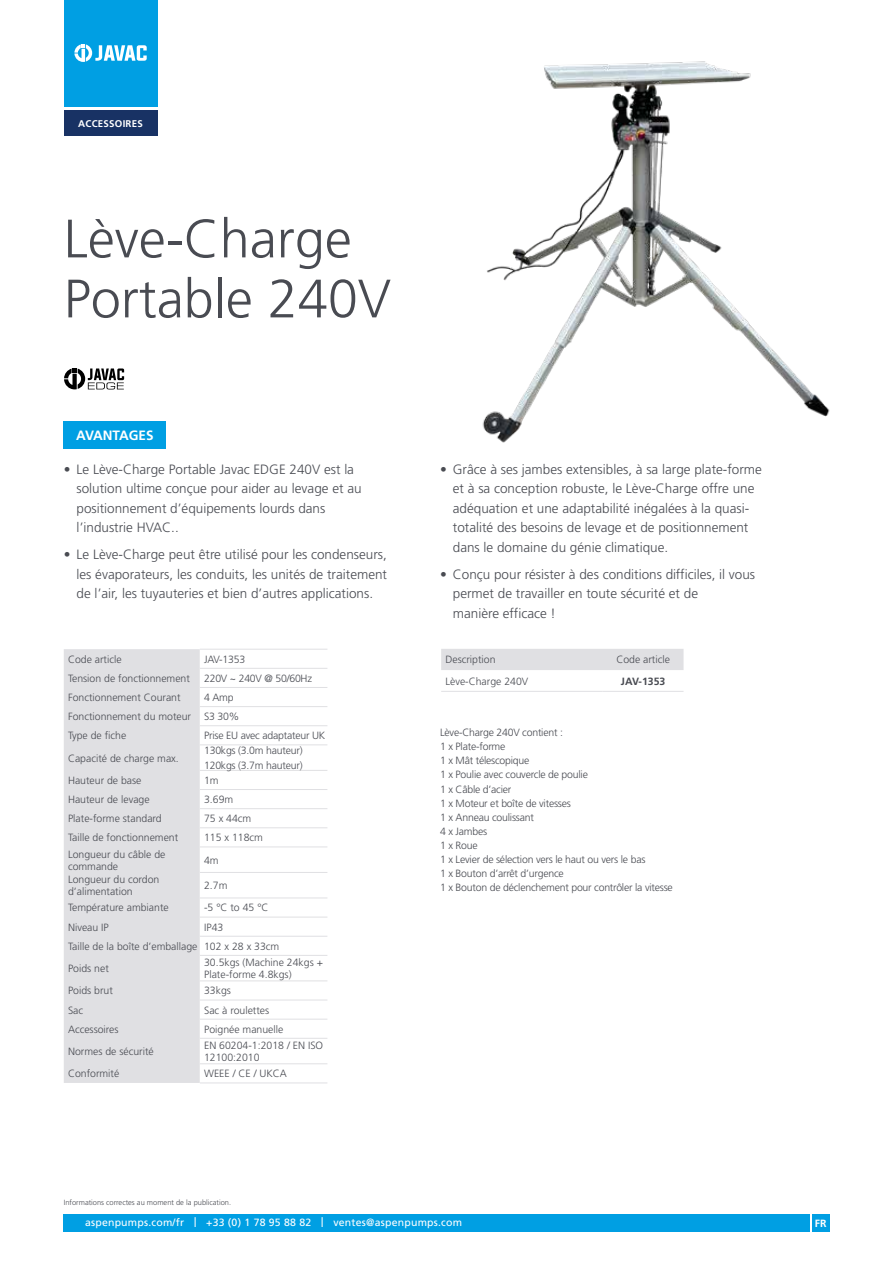
<style>
.page{position:relative;width:893px;height:1263px;background:#fff}
.page>*{position:absolute;margin:0;border:0;box-sizing:border-box;transform-origin:0 0}
.t1{font:300 54px/60px "Frutiger LT Pro";color:#494b52}
.t2{font:300 13.5px/19.5px "Frutiger LT Pro";color:#494b52}
.t3{font:700 13.5px "Frutiger LT Pro";color:#fff}
.t4{font:300 10.5px/12px "Frutiger LT Pro";color:#494b52}
.t5{font:300 10.5px/14.1px "Frutiger LT Pro";letter-spacing:-.02em;color:#494b52}
.t6{font:10.5px "Frutiger LT Pro";letter-spacing:.02em;color:#fff}
.t7{font:700 10.5px "Frutiger LT Pro";color:#494b52}
.t8{font:700 10.5px "Frutiger LT Pro";color:#fff}
.t9{font:700 9.75px "Frutiger LT Pro";letter-spacing:.025em;color:#fff}
.t10{font:300 7.5px "Frutiger LT Pro";color:#494b52}
.s1{font-size:13.2px}
</style>
<div class="page">
<svg style="left:64px;top:0;width:93px;height:136px;background:#1690cc"></svg>
<div style="left:64px;top:1214px;width:765px;height:17px;background:#009fe3"></div>
<div style="left:441px;top:649px;width:243px;height:21px;background:#e0e0e3"></div>
<hr style="left:441px;top:691px;width:162px;height:1px;background:#e0e0e3">
<hr style="left:603px;top:691px;width:81px;height:1px;background:#e0e0e3">
<div style="left:64px;top:649px;width:136px;height:434px;background:#e0e0e3"></div>
<svg style="left:200px;top:745px;width:127px;height:274px"></svg>
<hr style="left:200px;top:649px;width:127px;height:1px;background:#e0e0e3">
<hr style="left:200px;top:668px;width:127px;height:1px;background:#e0e0e3">
<hr style="left:200px;top:687px;width:127px;height:1px;background:#e0e0e3">
<hr style="left:200px;top:706px;width:127px;height:1px;background:#e0e0e3">
<hr style="left:200px;top:725px;width:127px;height:1px;background:#e0e0e3">
<hr style="left:200px;top:744px;width:127px;height:1px;background:#e0e0e3">
<hr style="left:200px;top:770px;width:127px;height:1px;background:#e0e0e3">
<hr style="left:200px;top:789px;width:127px;height:1px;background:#e0e0e3">
<hr style="left:200px;top:808px;width:127px;height:1px;background:#e0e0e3">
<hr style="left:200px;top:827px;width:127px;height:1px;background:#e0e0e3">
<hr style="left:200px;top:846px;width:127px;height:1px;background:#e0e0e3">
<hr style="left:200px;top:872px;width:127px;height:1px;background:#e0e0e3">
<hr style="left:200px;top:897px;width:127px;height:1px;background:#e0e0e3">
<hr style="left:200px;top:917px;width:127px;height:1px;background:#e0e0e3">
<hr style="left:200px;top:936px;width:127px;height:1px;background:#e0e0e3">
<hr style="left:200px;top:955px;width:127px;height:1px;background:#e0e0e3">
<hr style="left:200px;top:980px;width:127px;height:1px;background:#e0e0e3">
<hr style="left:200px;top:1000px;width:127px;height:1px;background:#e0e0e3">
<hr style="left:200px;top:1019px;width:127px;height:1px;background:#e0e0e3">
<hr style="left:200px;top:1038px;width:127px;height:1px;background:#e0e0e3">
<hr style="left:200px;top:1063px;width:127px;height:1px;background:#e0e0e3">
<hr style="left:200px;top:1082px;width:127px;height:1px;background:#e0e0e3">
<div style="left:64px;top:421px;width:102px;height:27px;background:#009fe3"></div>
<img style="left:482px;top:61px;width:348px;height:382px">
<svg style="left:64px;top:368px;width:60px;height:21px"></svg>
<p class="t9" style="left:78px;top:118px;width:66px">ACCESSOIRES</p>
<h1 class="t1" style="left:64px;top:209px;width:329px">Lève-Charge<br>Portable 240V</h1>
<p class="t3" style="left:76px;top:427px;width:79px">AVANTAGES</p>
<p class="t2" style="left:77px;top:459px;width:287px;text-indent:-13px">• Le Lève-Charge Portable Javac EDGE 240V est la solution ultime conçue pour aider au levage et au positionnement d’équipements lourds dans l’industrie HVAC..</p>
<p class="t2" style="left:77px;top:545px;width:312px;text-align:justify;text-indent:-13px">• Le Lève-Charge peut être utilisé pour les condenseurs, les évaporateurs, les conduits, les unités de traitement de l’air, les tuyauteries et bien d’autres applications.</p>
<p class="t4" style="left:68px;top:653px;width:55px">Code article</p>
<p class="t4" style="left:204px;top:653px;width:43px">JAV-1353</p>
<p class="t4" style="left:68px;top:672px;width:123px">Tension de fonctionnement</p>
<p class="t5" style="left:204px;top:671px;width:109px">220V ~ 240V @ 50/60Hz</p>
<p class="t4" style="left:68px;top:691px;width:114px">Fonctionnement Courant</p>
<p class="t4" style="left:68px;top:688px;width:173px;line-height:19.2px;text-indent:136px">4 Amp<br>Fonctionnement du moteur S3 30%<br>Type de fiche</p>
<p class="t5" style="left:204px;top:729px;width:123px">Prise EU avec adaptateur UK</p>
<p class="t4" style="left:68px;top:752px;width:112px">Capacité de charge max.</p>
<p class="t5" style="left:204px;top:744px;width:100px">130kgs (3.0m hauteur)<br>120kgs (3.7m hauteur)</p>
<p class="t4" style="left:68px;top:774px;width:75px">Hauteur de base</p>
<p class="t4" style="left:204px;top:774px;width:16px">1m</p>
<p class="t4" style="left:68px;top:793px;width:83px">Hauteur de levage</p>
<p class="t4" style="left:204px;top:793px;width:31px">3.69m</p>
<p class="t4" style="left:68px;top:812px;width:95px">Plate-forme standard</p>
<p class="t4" style="left:204px;top:812px;width:49px">75 x 44cm</p>
<p class="t4" style="left:68px;top:832px;width:112px">Taille de fonctionnement</p>
<p class="t4" style="left:204px;top:832px;width:60px">115 x 118cm</p>
<p class="t4" style="left:68px;top:848px;width:99px">Longueur du câble de commande</p>
<p class="t4" style="left:204px;top:854px;width:16px">4m</p>
<p class="t4" style="left:68px;top:873px;width:93px">Longueur du cordon d’alimentation</p>
<p class="t4" style="left:204px;top:879px;width:25px">2.7m</p>
<p class="t4" style="left:68px;top:902px;width:102px">Température ambiante</p>
<p class="t4" style="left:204px;top:902px;width:66px">-5 °C to 45 °C</p>
<p class="t4" style="left:68px;top:921px;width:42px">Niveau IP</p>
<p class="t4" style="left:68px;top:917px;width:213px;line-height:19.2px;text-indent:136px">IP43<br>Taille de la boîte d’emballage 102 x 28 x 33cm</p>
<p class="t4" style="left:68px;top:962px;width:42px">Poids net</p>
<p class="t4" style="left:204px;top:956px;width:120px">30.5kgs (Machine 24kgs +<br>Plate-forme 4.8kgs)</p>
<p class="t4" style="left:68px;top:985px;width:46px">Poids brut</p>
<p class="t4" style="left:204px;top:985px;width:28px">33kgs</p>
<p class="t4" style="left:68px;top:1004px;width:17px">Sac</p>
<p class="t4" style="left:204px;top:1004px;width:67px">Sac à roulettes</p>
<p class="t4" style="left:68px;top:1023px;width:52px">Accessoires</p>
<p class="t4" style="left:204px;top:1023px;width:81px">Poignée manuelle</p>
<p class="t4" style="left:68px;top:1045px;width:87px">Normes de sécurité</p>
<p class="t4" style="left:204px;top:1039px;width:121px">EN 60204-1:2018 / EN ISO<br>12100:2010</p>
<p class="t4" style="left:68px;top:1068px;width:53px">Conformité</p>
<p class="t4" style="left:204px;top:1068px;width:84px">WEEE / CE / UKCA</p>
<p class="t2" style="left:453px;top:459px;width:311px;text-indent:-13px">• Grâce à ses jambes extensibles, à sa large plate-forme et à sa conception robuste, le Lève-Charge offre une adéquation et une adaptabilité inégalées à la quasi&shy;totalité des besoins de levage et de positionnement dans le domaine du génie climatique.</p>
<p class="t2" style="left:453px;top:564px;width:304px;text-indent:-13px">• Conçu pour résister à des conditions difficiles, il vous permet de travailler en toute sécurité et de<br>manière efficace !</p>
<p class="t4" style="left:445px;top:654px;width:52px">Description</p>
<p class="t4" style="left:616px;top:654px;width:55px">Code article</p>
<p class="t4" style="left:445px;top:675px;width:84px">Lève-Charge 240V</p>
<p class="t7" style="left:621px;top:675px;width:46px">JAV-1353</p>
<p class="t5" style="left:440px;top:725px;width:234px">Lève-Charge 240V contient :<br>1 x Plate-forme<br>1 x Mât télescopique<br>1 x Poulie avec couvercle de poulie<br>1 x Câble d’acier<br>1 x Moteur et boîte de vitesses<br>1 x Anneau coulissant<br>4 x Jambes<br>1 x Roue<br>1 x Levier de sélection vers le haut ou vers le bas<br>1 x Bouton d’arrêt d’urgence<br>1 x Bouton de déclenchement pour contrôler la vitesse</p>
<p class="t10" style="left:64px;top:1198px;width:169px">Informations correctes au moment de la publication.</p>
<p class="t6" style="left:85px;top:1216px;width:379px">aspenpumps.com/fr <span class="s1">l</span> +33 (0) 1 78 95 88 82 <span class="s1">l</span> ventes@aspenpumps.com</p>
<p class="t8" style="left:815px;top:1217px;width:13px">FR</p>
</div>
